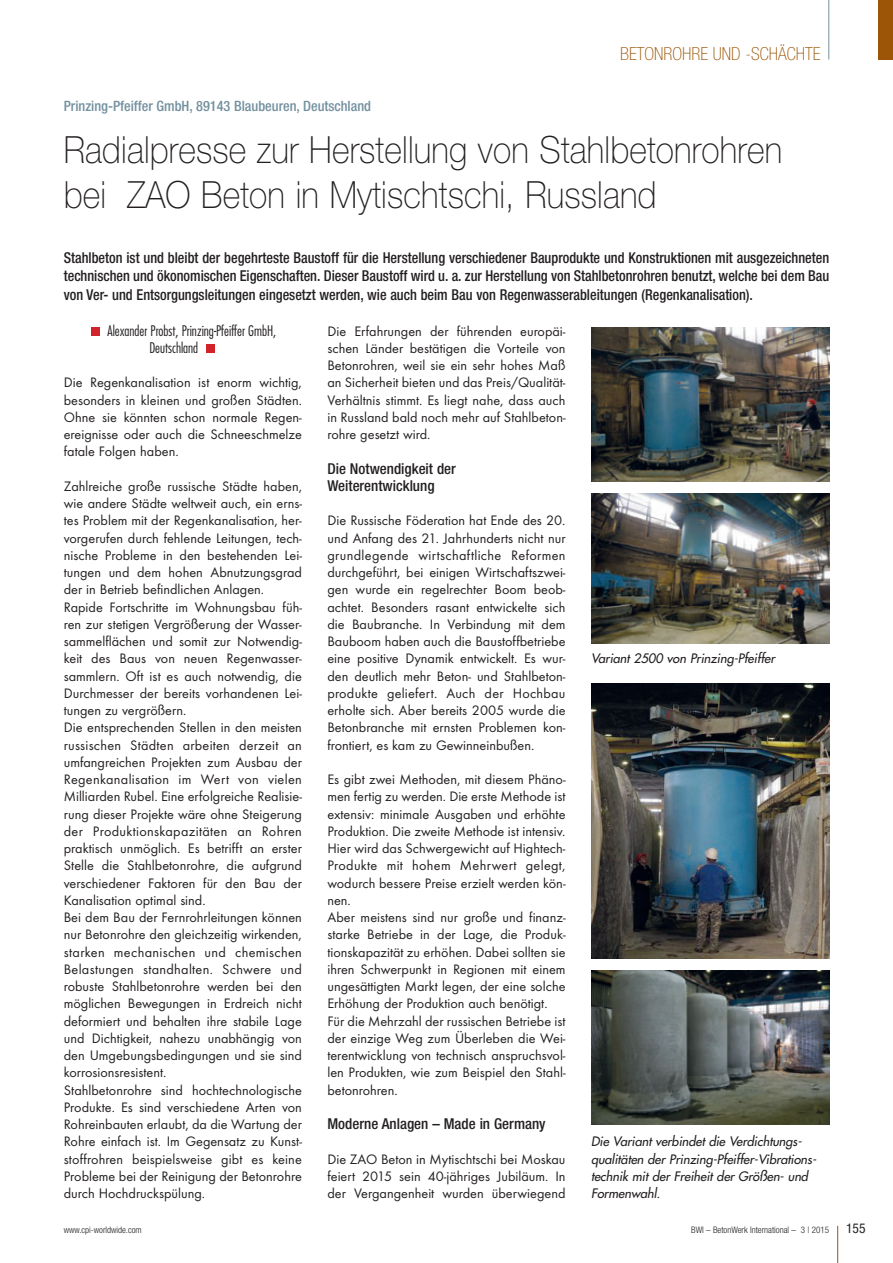
<style>
.page{position:relative;width:893px;height:1263px;background:#fff}
.page>*{position:absolute;margin:0;border:0;box-sizing:border-box;transform-origin:0 0}
.t1{font:100 37.5px/45px "Helvetica Neue";letter-spacing:.005em;color:#231f20;scale:.9 1}
.t2{font:100 condensed 18px "Helvetica Neue";color:#9c5506}
.t3{font:500 condensed 15px/18.8px "Helvetica Neue";color:#231f20;text-align:justify;scale:.95 1}
.t4{font:500 condensed 15px/17.2px "Helvetica Neue";color:#231f20}
.t5{font:14.25px/17.2px "Futura T";color:#231f20;text-align:justify}
.t6{font:300 condensed 14.25px/17.2px "Futura";color:#231f20}
.t7{font:500 condensed 14.25px "Helvetica Neue";color:#73909f}
.t8{font:condensed 13.5px "Helvetica Neue";color:#231f20}
.t9{font:italic 12.75px/17.2px "Futura";letter-spacing:-.005em;color:#231f20}
.t10{font:300 condensed 9px "Helvetica Neue";color:#231f20}
</style>
<div class="page">
<div style="left:91px;top:327px;width:9px;height:9px;background:#d1232a"></div>
<div style="left:206px;top:344px;width:9px;height:9px;background:#d1232a"></div>
<hr style="left:837px;top:1226px;width:1px;height:37px;background:#9c5506">
<hr style="left:828px;top:0;width:1px;height:60px;background:#73909f">
<div style="left:878px;top:0;width:15px;height:60px;background:#9c5506"></div>
<img style="left:591px;top:327px;width:238px;height:155px">
<img style="left:591px;top:493px;width:238px;height:150px">
<img style="left:591px;top:684px;width:238px;height:275px">
<img style="left:591px;top:971px;width:238px;height:153px">
<p class="t7" style="left:64px;top:101px;width:309px">Prinzing-Pfeiffer GmbH, 89143 Blaubeuren, Deutschland</p>
<p class="t2" style="left:620px;top:47px;width:202px">BETONROHRE UND -SCHÄCHTE</p>
<h1 class="t1" style="left:64px;top:130px;width:800px">Radialpresse zur Herstellung von Stahlbetonrohren bei ZAO Beton in Mytischtschi, Russland</h1>
<p class="t3" style="left:64px;top:249px;width:807px">Stahlbeton ist und bleibt der begehrteste Baustoff für die Herstellung verschiedener Bauprodukte und Konstruktionen mit ausgezeichneten technischen und ökonomischen Eigenschaften. Dieser Baustoff wird u. a. zur Herstellung von Stahlbetonrohren benutzt, welche bei dem Bau von Ver- und Entsorgungsleitungen eingesetzt werden, wie auch beim Bau von Regenwasserableitungen (Regenkanalisation).</p>
<p class="t6" style="left:149px;top:323px;width:128px;text-indent:-42px">Alexander Probst, Prinzing-Pfeiffer GmbH,<br>Deutschland</p>
<p class="t5" style="left:64px;top:375px;width:240px">Die Regenkanalisation ist enorm wichtig, besonders in kleinen und großen Städten.<br>Ohne sie könnten schon normale Regen - ereignisse oder auch die Schneeschmelze fatale Folgen haben.</p>
<p class="t5" style="left:64px;top:479px;width:240px;text-align:left">Zahlreiche große russische Städte haben, wie andere Städte weltweit auch, ein erns&shy;tes Problem mit der Regenkanalisation, her&shy;vorgerufen durch fehlende Leitungen, tech&shy;nische Probleme in den bestehenden Lei - tungen und dem hohen Abnutzungsgrad der in Betrieb befindlichen Anlagen.<br>Rapide Fortschritte im Wohnungsbau füh&shy;ren zur stetigen Vergrößerung der Wasser - sammelflächen und somit zur Notwendig - keit des Baus von neuen Regenwasser - samm lern. Oft ist es auch notwendig, die Durchmesser der bereits vorhandenen Lei - tungen zu vergrößern.<br>Die entsprechenden Stellen in den meisten russischen Städten arbeiten derzeit an umfangreichen Projekten zum Ausbau der Regenkanalisation im Wert von vielen Milliarden Rubel. Eine erfolgreiche Realisie - rung dieser Projekte wäre ohne Steigerung der Produktionskapazitäten an Rohren praktisch unmöglich. Es betrifft an erster Stelle die Stahlbetonrohre, die aufgrund ver schiedener Faktoren für den Bau der Kanalisation optimal sind.<br>Bei dem Bau der Fernrohrleitungen können nur Betonrohre den gleichzeitig wirkenden, starken mechanischen und chemischen Belastungen standhalten. Schwere und robuste Stahlbetonrohre werden bei den möglichen Bewegungen in Erdreich nicht deformiert und behalten ihre stabile Lage und Dichtigkeit, nahezu unabhängig von den Umgebungsbedingungen und sie sind korrosionsresistent.<br>Stahlbetonrohre sind hochtechnologische Produkte. Es sind verschiedene Arten von Rohreinbauten erlaubt, da die Wartung der Rohre einfach ist. Im Gegensatz zu Kunst - stoffrohren beispielsweise gibt es keine Probleme bei der Reinigung der Betonrohre durch Hochdruckspülung.</p>
<p class="t5" style="left:327px;top:323px;width:240px">Die Erfahrungen der führenden europäi&shy;schen Länder bestätigen die Vorteile von Betonrohren, weil sie ein sehr hohes Maß an Sicherheit bieten und das Preis/Qualität-Verhältnis stimmt. Es liegt nahe, dass auch in Russland bald noch mehr auf Stahlbeton - rohre gesetzt wird.</p>
<p class="t4" style="left:327px;top:461px;width:130px">Die Notwendigkeit der<br>Weiterentwicklung</p>
<p class="t5" style="left:327px;top:513px;width:240px">Die Russische Föderation hat Ende des 20. und Anfang des 21. Jahrhunderts nicht nur grundlegende wirtschaftliche Reformen durchgeführt, bei einigen Wirtschaftszwei - gen wurde ein regelrechter Boom beob&shy;achtet. Besonders rasant entwickelte sich die Baubranche. In Verbindung mit dem Bauboom haben auch die Baustoffbetriebe eine positive Dynamik entwickelt. Es wur&shy;den deutlich mehr Beton- und Stahlbeton - produkte geliefert. Auch der Hochbau erholte sich. Aber bereits 2005 wurde die Betonbranche mit ernsten Problemen kon&shy;frontiert, es kam zu Gewinneinbußen.</p>
<p class="t5" style="left:327px;top:772px;width:240px;text-align:left">Es gibt zwei Methoden, mit diesem Phäno - men fertig zu werden. Die erste Methode ist extensiv: minimale Ausgaben und erhöhte Produktion. Die zweite Methode ist intensiv.<br>Hier wird das Schwergewicht auf Hightech-Produkte mit hohem Mehrwert gelegt, wodurch bessere Preise erzielt werden kön&shy;nen.<br>Aber meistens sind nur große und finanz&shy;starke Betriebe in der Lage, die Produk - tionskapazität zu erhöhen. Dabei sollten sie ihren Schwerpunkt in Regionen mit einem ungesättigten Markt legen, der eine solche Erhöhung der Produktion auch benötigt.<br>Für die Mehrzahl der russischen Betriebe ist der einzige Weg zum Überleben die Wei - ter entwicklung von technisch anspruchs vol&shy;len Produkten, wie zum Beispiel den Stahl - betonrohren.</p>
<p class="t4" style="left:327px;top:1116px;width:220px">Moderne Anlagen – Made in Germany</p>
<p class="t5" style="left:327px;top:1151px;width:240px">Die ZAO Beton in Mytischtschi bei Moskau feiert 2015 sein 40-jähriges Jubiläum. In der Vergangenheit wurden überwiegend</p>
<p class="t9" style="left:591px;top:651px;width:188px">Variant 2500 von Prinzing-Pfeiffer</p>
<p class="t9" style="left:591px;top:1134px;width:229px">Die Variant verbindet die Verdichtungs - qualitäten der Prinzing-Pfeiffer-Vibrations - technik mit der Freiheit der Größen- und Formenwahl.</p>
<p class="t10" style="left:64px;top:1226px;width:79px">www.cpi-worldwide.com</p>
<p class="t10" style="left:691px;top:1226px;width:139px">BWI – BetonWerk International – 3 | 2015</p>
<p class="t8" style="left:846px;top:1223px;width:21px">155</p>
</div>
